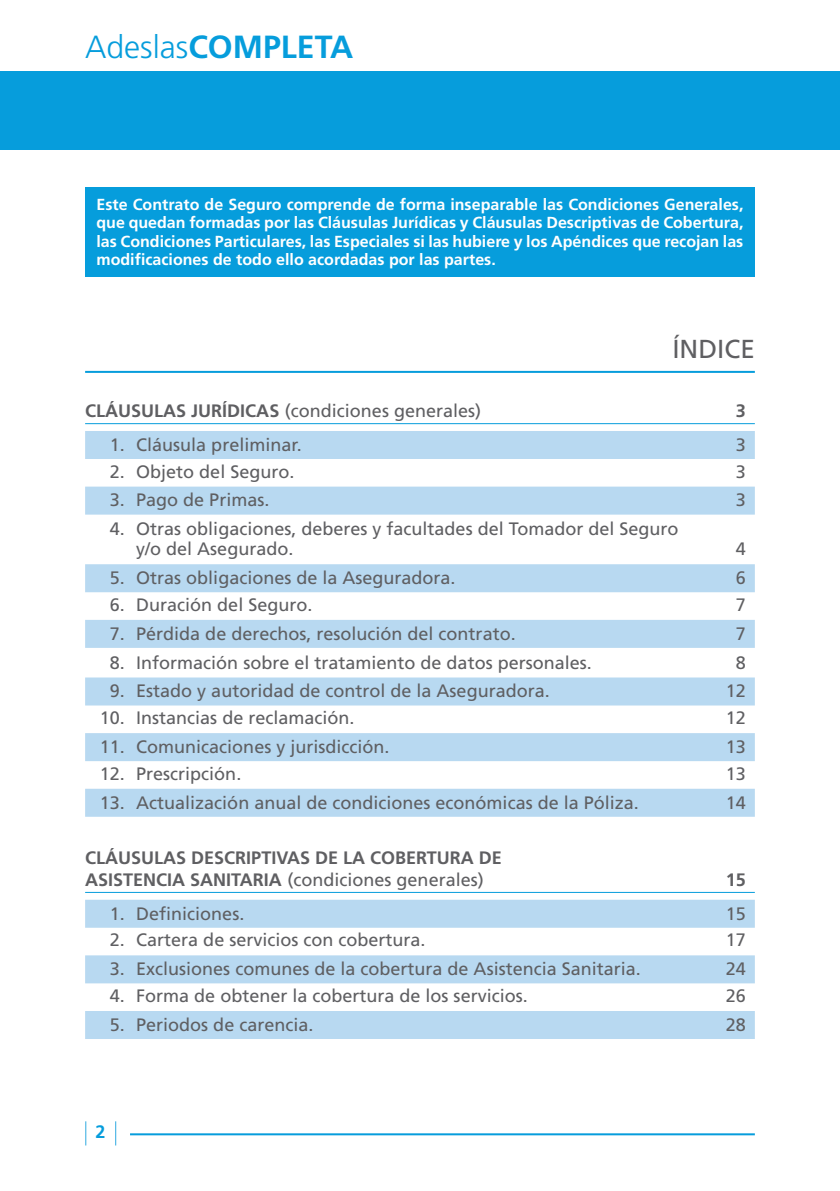
<style>
.page{position:relative;width:840px;height:1191px;background:#fff}
.page>*{position:absolute;margin:0;border:0;box-sizing:border-box;transform-origin:0 0}
.t1{font:700 32px "Frutiger";color:#069ddc}
.t2{font:26px "Frutiger";color:#5f5f62}
.t3{font:18px/20px "Frutiger";color:#5f5f62}
.t4{font:700 18px/22px "Frutiger";color:#5f5f62}
.t5{font:700 18px "Frutiger";color:#069ddc}
.t6{font:700 16px/18.4px "Frutiger";color:#fff;text-align:justify}
.s1{font-weight:300}
.s2{font-weight:700}
.s3{font-weight:400}
</style>
<div class="page">
<div style="left:0;top:71px;width:839px;height:79px;background:#069ddc"></div>
<div style="left:85px;top:187px;width:669px;height:89px;background:#069ddc"></div>
<hr style="left:85px;top:371px;width:669px;height:2px;background:#069ddc">
<hr style="left:85px;top:423px;width:669px;height:1px;background:#069ddc">
<div style="left:85px;top:431px;width:669px;height:28px;background:#b8d9f1"></div>
<div style="left:85px;top:486px;width:669px;height:28px;background:#b8d9f1"></div>
<div style="left:85px;top:564px;width:669px;height:28px;background:#b8d9f1"></div>
<div style="left:85px;top:620px;width:669px;height:28px;background:#b8d9f1"></div>
<div style="left:85px;top:677px;width:669px;height:28px;background:#b8d9f1"></div>
<div style="left:85px;top:733px;width:669px;height:28px;background:#b8d9f1"></div>
<div style="left:85px;top:788px;width:669px;height:28px;background:#b8d9f1"></div>
<hr style="left:85px;top:892px;width:669px;height:1px;background:#069ddc">
<div style="left:85px;top:899px;width:669px;height:28px;background:#b8d9f1"></div>
<div style="left:85px;top:955px;width:669px;height:28px;background:#b8d9f1"></div>
<div style="left:85px;top:1011px;width:669px;height:28px;background:#b8d9f1"></div>
<svg style="left:115px;top:1121px;width:1px;height:24px"></svg>
<svg style="left:85px;top:1121px;width:1px;height:24px"></svg>
<hr style="left:130px;top:1133px;width:624px;height:2px;background:#069ddc">
<h1 class="t1" style="left:85px;top:28px;width:269px"><span class="s1">Adeslas</span>COMPLETA</h1>
<p class="t6" style="left:96px;top:195px;width:648px">Este Contrato de Seguro comprende de forma inseparable las Condiciones Generales, que quedan formadas por las Cláusulas Jurídicas y Cláusulas Descriptivas de Cobertura, las Condiciones Particulares, las Especiales si las hubiere y los Apéndices que recojan las modificaciones de todo ello acordadas por las partes.</p>
<h2 class="t2" style="left:672px;top:333px;width:84px">ÍNDICE</h2>
<p class="t3" style="left:85px;top:401px;width:397px"><span class="s2">CLÁUSULAS JURÍDICAS</span> (condiciones generales)</p>
<p class="t4" style="left:735px;top:400px;width:12px">3</p>
<p class="t3" style="left:110px;top:434px;width:193px">1. Cláusula preliminar.</p>
<p class="t3" style="left:735px;top:434px;width:12px">3</p>
<p class="t3" style="left:110px;top:461px;width:186px">2. Objeto del Seguro.</p>
<p class="t3" style="left:735px;top:461px;width:12px">3</p>
<p class="t3" style="left:110px;top:490px;width:161px">3. Pago de Primas.</p>
<p class="t3" style="left:735px;top:490px;width:12px">3</p>
<p class="t3" style="left:136px;top:519px;width:543px;text-indent:-26px">4. Otras obligaciones, deberes y facultades del Tomador del Seguro y/o del Asegurado.</p>
<p class="t3" style="left:735px;top:539px;width:12px">4</p>
<p class="t3" style="left:110px;top:567px;width:347px">5. Otras obligaciones de la Aseguradora.</p>
<p class="t3" style="left:735px;top:567px;width:12px">6</p>
<p class="t3" style="left:110px;top:594px;width:204px">6. Duración del Seguro.</p>
<p class="t3" style="left:735px;top:594px;width:12px">7</p>
<p class="t3" style="left:110px;top:623px;width:407px">7. Pérdida de derechos, resolución del contrato.</p>
<p class="t3" style="left:735px;top:623px;width:12px">7</p>
<p class="t3" style="left:110px;top:652px;width:483px">8. Información sobre el tratamiento de datos personales.</p>
<p class="t3" style="left:735px;top:652px;width:12px">8</p>
<p class="t3" style="left:110px;top:681px;width:441px">9. Estado y autoridad de control de la Aseguradora.</p>
<p class="t3" style="left:725px;top:681px;width:22px">12</p>
<p class="t3" style="left:100px;top:707px;width:256px">10. Instancias de reclamación.</p>
<p class="t3" style="left:725px;top:707px;width:22px">12</p>
<p class="t3" style="left:100px;top:736px;width:291px">11. Comunicaciones y jurisdicción.</p>
<p class="t3" style="left:725px;top:736px;width:22px">13</p>
<p class="t3" style="left:100px;top:763px;width:143px">12. Prescripción.</p>
<p class="t3" style="left:725px;top:763px;width:22px">13</p>
<p class="t3" style="left:100px;top:792px;width:540px">13. Actualización anual de condiciones económicas de la Póliza.</p>
<p class="t3" style="left:725px;top:792px;width:22px">14</p>
<p class="t4" style="left:85px;top:846px;width:418px">CLÁUSULAS DESCRIPTIVAS DE LA COBERTURA DE<br>ASISTENCIA SANITARIA <span class="s3">(condiciones generales)</span></p>
<p class="t4" style="left:725px;top:868px;width:22px">15</p>
<p class="t3" style="left:110px;top:903px;width:136px">1. Definiciones.</p>
<p class="t3" style="left:725px;top:903px;width:22px">15</p>
<p class="t3" style="left:110px;top:930px;width:317px">2. Cartera de servicios con cobertura.</p>
<p class="t3" style="left:725px;top:930px;width:22px">17</p>
<p class="t3" style="left:110px;top:958px;width:532px">3. Exclusiones comunes de la cobertura de Asistencia Sanitaria.</p>
<p class="t3" style="left:725px;top:958px;width:22px">24</p>
<p class="t3" style="left:110px;top:985px;width:419px">4. Forma de obtener la cobertura de los servicios.</p>
<p class="t3" style="left:725px;top:985px;width:22px">26</p>
<p class="t3" style="left:110px;top:1014px;width:205px">5. Periodos de carencia.</p>
<p class="t3" style="left:725px;top:1014px;width:22px">28</p>
<p class="t5" style="left:95px;top:1121px;width:12px">2</p>
</div>
